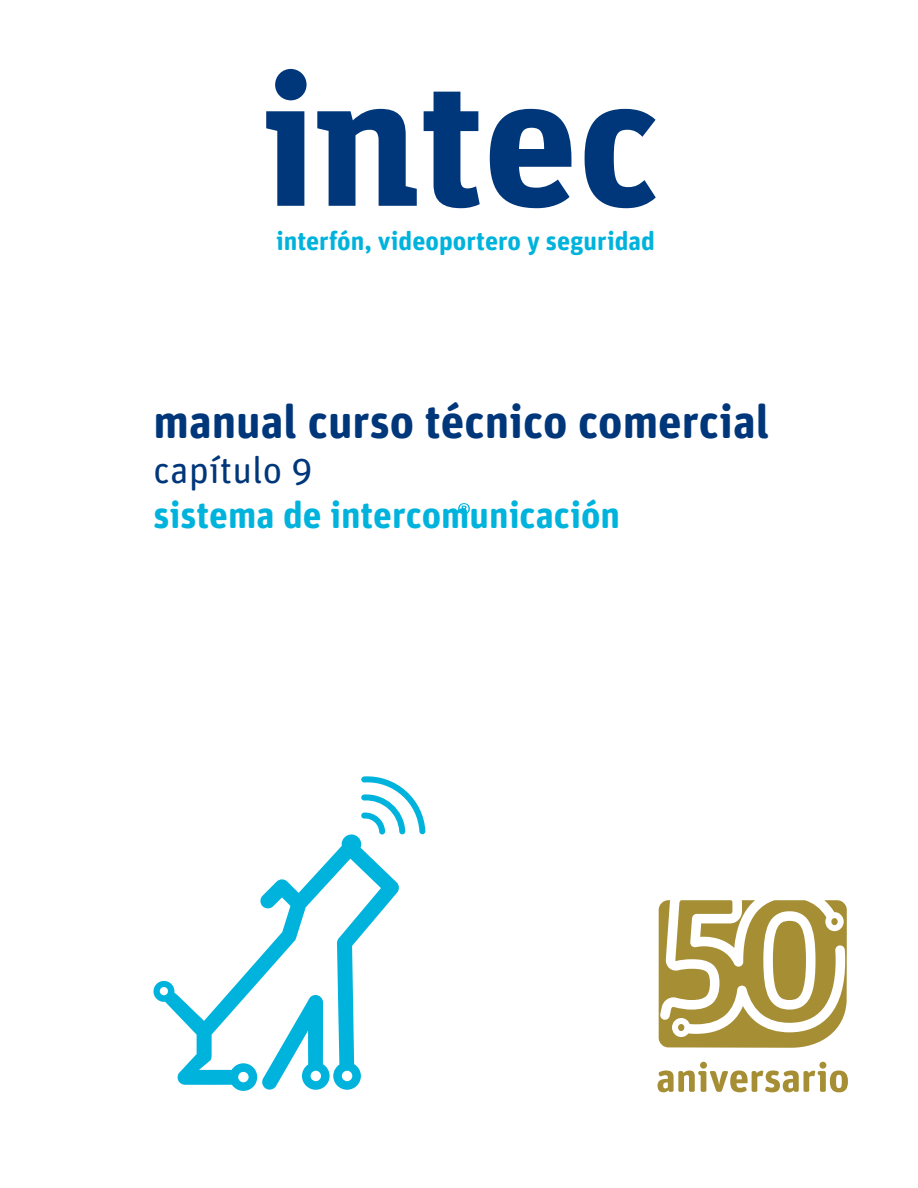
<style>
.page{position:relative;width:918px;height:1188px;background:#fff}
.page>*{position:absolute;margin:0;border:0;box-sizing:border-box;transform-origin:0 0}
.t1{font:700 47.1px "Unit Rounded Pro";color:#00377a}
.t2{font:700 37.5px "Unit Rounded Pro";color:#00b3dc}
.t3{font:37.5px "Unit Rounded Pro";color:#00377a}
.t4{font:700 26.1px "Unit Rounded Pro";color:#00b3dc}
</style>
<div class="page">
<svg style="left:458px;top:503px;width:12px;height:11px"></svg>
<svg style="left:266px;top:111px;width:38px;height:95px"></svg>
<svg style="left:424px;top:92px;width:56px;height:116px"></svg>
<svg style="left:490px;top:109px;width:81px;height:99px"></svg>
<svg style="left:585px;top:109px;width:71px;height:99px"></svg>
<svg style="left:317px;top:109px;width:100px;height:97px"></svg>
<div style="left:275px;top:69px;width:32px;height:31px;background:#00377a;border-radius:50%"></div>
<svg style="left:659px;top:900px;width:188px;height:148px"></svg>
<div style="left:831px;top:918px;width:7px;height:7px;background:#a68e35;border-radius:50%"></div>
<svg style="left:658px;top:1062px;width:190px;height:30px"></svg>
<svg style="left:361px;top:776px;width:64px;height:59px"></svg>
<svg style="left:153px;top:834px;width:247px;height:257px"></svg>
<p class="t4" style="left:276px;top:224px;width:380px">interfón, videoportero y seguridad</p>
<h1 class="t1" style="left:153px;top:392px;width:617px">manual curso técnico comercial</h1>
<h2 class="t3" style="left:153px;top:447px;width:161px">capítulo 9</h2>
<h2 class="t2" style="left:153px;top:492px;width:468px">sistema de intercomunicación</h2>
</div>
